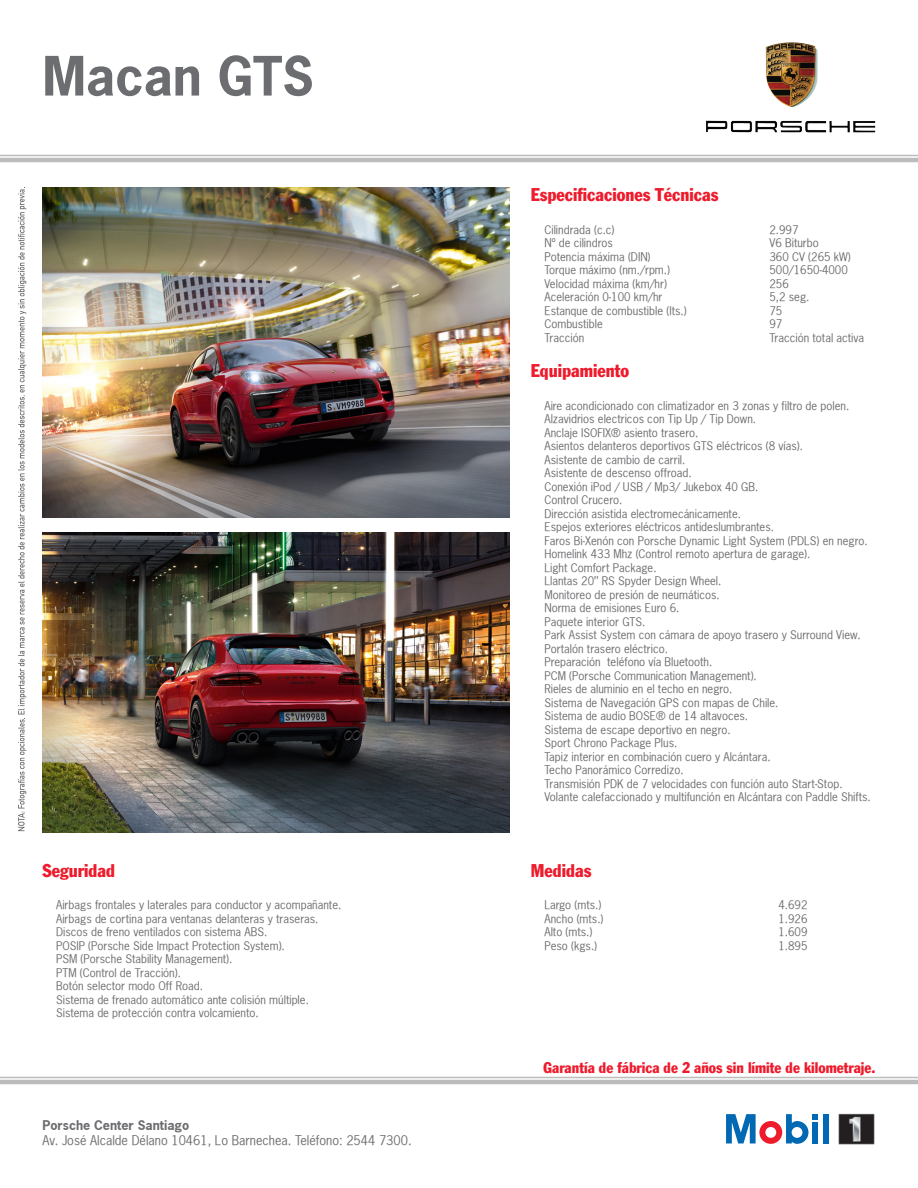
<style>
.page{position:relative;width:918px;height:1188px;background:#fff}
.page>*{position:absolute;margin:0;border:0;box-sizing:border-box;transform-origin:0 0}
.t1{font:700 51px "Porsche News Gothic";color:#6c6d70}
.t2{font:condensed 18px "Porsche Franklin Gothic";color:#ee1b2c}
.t3{font:condensed 15px "Porsche Franklin Gothic";color:#ee1b2c}
.t4{font:12.6px "Porsche News Gothic";color:#6c6d70}
.t5{font:700 12.6px "Porsche News Gothic";color:#6c6d70}
.t6{font:11.25px "Porsche News Gothic";color:#6c6d70}
</style>
<div class="page">
<img style="left:766px;top:42px;width:27px;height:56px">
<hr style="left:0;top:158px;width:918px;height:4px;background:#bdbcbc">
<hr style="left:0;top:155px;width:918px;height:1px;background:#231f20">
<img style="left:43px;top:188px;width:466px;height:330px">
<img style="left:43px;top:533px;width:466px;height:299px">
<hr style="left:0;top:1080px;width:918px;height:4px;background:#bdbcbc">
<hr style="left:0;top:1077px;width:918px;height:1px;background:#231f20">
<div style="left:823px;top:1114px;width:6px;height:29px;background:#0168b3"></div>
<svg style="left:726px;top:1114px;width:92px;height:30px"></svg>
<div style="left:812px;top:1122px;width:6px;height:21px;background:#0168b3"></div>
<img style="left:838px;top:1113px;width:37px;height:32px">
<svg style="left:18px;top:189px;width:8px;height:642px"></svg>
<p class="t1" style="left:43px;top:43px;width:273px">Macan GTS</p>
<p class="t2" style="left:43px;top:859px;width:74px">Seguridad</p>
<p class="t6" style="left:56px;top:898px;width:287px">Airbags frontales y laterales para conductor y acompañante.</p>
<p class="t6" style="left:56px;top:912px;width:264px">Airbags de cortina para ventanas delanteras y traseras.</p>
<p class="t6" style="left:56px;top:925px;width:213px">Discos de freno ventilados con sistema ABS.</p>
<p class="t6" style="left:56px;top:939px;width:230px">POSIP (Porsche Side Impact Protection System).</p>
<p class="t6" style="left:56px;top:952px;width:178px">PSM (Porsche Stability Management).</p>
<p class="t6" style="left:56px;top:966px;width:126px">PTM (Control de Tracción).</p>
<p class="t6" style="left:56px;top:979px;width:148px">Botón selector modo Off Road.</p>
<p class="t6" style="left:56px;top:993px;width:254px">Sistema de frenado automático ante colisión múltiple.</p>
<p class="t6" style="left:56px;top:1006px;width:204px">Sistema de protección contra volcamiento.</p>
<p class="t5" style="left:43px;top:1117px;width:148px">Porsche Center Santiago</p>
<p class="t4" style="left:43px;top:1133px;width:371px">Av. José Alcalde Délano 10461, Lo Barnechea. Teléfono: 2544 7300.</p>
<p class="t2" style="left:531px;top:184px;width:189px">Especificaciones Técnicas</p>
<p class="t6" style="left:544px;top:222px;width:72px">Cilindrada (c.c)</p>
<p class="t6" style="left:769px;top:222px;width:31px">2.997</p>
<p class="t6" style="left:544px;top:236px;width:70px">Nº de cilindros</p>
<p class="t6" style="left:769px;top:236px;width:51px">V6 Biturbo</p>
<p class="t6" style="left:544px;top:249px;width:108px">Potencia máxima (DIN)</p>
<p class="t6" style="left:769px;top:249px;width:83px">360 CV (265 kW)</p>
<p class="t6" style="left:544px;top:263px;width:127px">Torque máximo (nm./rpm.)</p>
<p class="t6" style="left:769px;top:263px;width:80px">500/1650-4000</p>
<p class="t6" style="left:544px;top:276px;width:124px">Velocidad máxima (km/hr)</p>
<p class="t6" style="left:769px;top:276px;width:21px">256</p>
<p class="t6" style="left:544px;top:290px;width:120px">Aceleración 0-100 km/hr</p>
<p class="t6" style="left:769px;top:290px;width:42px">5,2 seg.</p>
<p class="t6" style="left:544px;top:303px;width:144px">Estanque de combustible (lts.)</p>
<p class="t6" style="left:769px;top:303px;width:14px">75</p>
<p class="t6" style="left:544px;top:317px;width:60px">Combustible</p>
<p class="t6" style="left:769px;top:317px;width:14px">97</p>
<p class="t6" style="left:544px;top:330px;width:41px">Tracción</p>
<p class="t6" style="left:769px;top:330px;width:96px">Tracción total activa</p>
<p class="t2" style="left:531px;top:360px;width:100px">Equipamiento</p>
<p class="t6" style="left:544px;top:398px;width:306px">Aire acondicionado con climatizador en 3 zonas y filtro de polen.</p>
<p class="t6" style="left:544px;top:412px;width:213px">Alzavidrios electricos con Tip Up / Tip Down.</p>
<p class="t6" style="left:544px;top:425px;width:155px">Anclaje ISOFIX® asiento trasero.</p>
<p class="t6" style="left:544px;top:439px;width:260px">Asientos delanteros deportivos GTS eléctricos (8 vías).</p>
<p class="t6" style="left:544px;top:452px;width:143px">Asistente de cambio de carril.</p>
<p class="t6" style="left:544px;top:466px;width:149px">Asistente de descenso offroad.</p>
<p class="t6" style="left:544px;top:479px;width:215px">Conexión iPod / USB / Mp3/ Jukebox 40 GB.</p>
<p class="t6" style="left:544px;top:493px;width:79px">Control Crucero.</p>
<p class="t6" style="left:544px;top:506px;width:198px">Dirección asistida electromecánicamente.</p>
<p class="t6" style="left:544px;top:520px;width:231px">Espejos exteriores eléctricos antideslumbrantes.</p>
<p class="t6" style="left:544px;top:533px;width:325px">Faros Bi-Xenón con Porsche Dynamic Light System (PDLS) en negro.</p>
<p class="t6" style="left:544px;top:547px;width:268px">Homelink 433 Mhz (Control remoto apertura de garage).</p>
<p class="t6" style="left:544px;top:560px;width:114px">Light Comfort Package.</p>
<p class="t6" style="left:544px;top:574px;width:179px">Llantas 20’’ RS Spyder Design Wheel.</p>
<p class="t6" style="left:544px;top:587px;width:177px">Monitoreo de presión de neumáticos.</p>
<p class="t6" style="left:544px;top:601px;width:136px">Norma de emisiones Euro 6.</p>
<p class="t6" style="left:544px;top:614px;width:102px">Paquete interior GTS.</p>
<p class="t6" style="left:544px;top:628px;width:318px">Park Assist System con cámara de apoyo trasero y Surround View.</p>
<p class="t6" style="left:544px;top:641px;width:125px">Portalón trasero eléctrico.</p>
<p class="t6" style="left:544px;top:655px;width:170px">Preparación teléfono vía Bluetooth.</p>
<p class="t6" style="left:544px;top:668px;width:214px">PCM (Porsche Communication Management).</p>
<p class="t6" style="left:544px;top:682px;width:190px">Rieles de aluminio en el techo en negro.</p>
<p class="t6" style="left:544px;top:695px;width:236px">Sistema de Navegación GPS con mapas de Chile.</p>
<p class="t6" style="left:544px;top:709px;width:205px">Sistema de audio BOSE® de 14 altavoces.</p>
<p class="t6" style="left:544px;top:722px;width:188px">Sistema de escape deportivo en negro.</p>
<p class="t6" style="left:544px;top:736px;width:134px">Sport Chrono Package Plus.</p>
<p class="t6" style="left:544px;top:749px;width:228px">Tapiz interior en combinación cuero y Alcántara.</p>
<p class="t6" style="left:544px;top:763px;width:141px">Techo Panorámico Corredizo.</p>
<p class="t6" style="left:544px;top:776px;width:300px">Transmisión PDK de 7 velocidades con función auto Start-Stop.</p>
<p class="t6" style="left:544px;top:790px;width:328px">Volante calefaccionado y multifunción en Alcántara con Paddle Shifts.</p>
<p class="t2" style="left:531px;top:859px;width:62px">Medidas</p>
<p class="t6" style="left:544px;top:898px;width:58px">Largo (mts.)</p>
<p class="t6" style="left:778px;top:898px;width:31px">4.692</p>
<p class="t6" style="left:544px;top:912px;width:61px">Ancho (mts.)</p>
<p class="t6" style="left:778px;top:912px;width:31px">1.926</p>
<p class="t6" style="left:544px;top:925px;width:50px">Alto (mts.)</p>
<p class="t6" style="left:778px;top:925px;width:31px">1.609</p>
<p class="t6" style="left:544px;top:939px;width:54px">Peso (kgs.)</p>
<p class="t6" style="left:778px;top:939px;width:31px">1.895</p>
<p class="t3" style="left:544px;top:1058px;width:333px">Garantía de fábrica de 2 años sin límite de kilometraje.</p>
</div>
